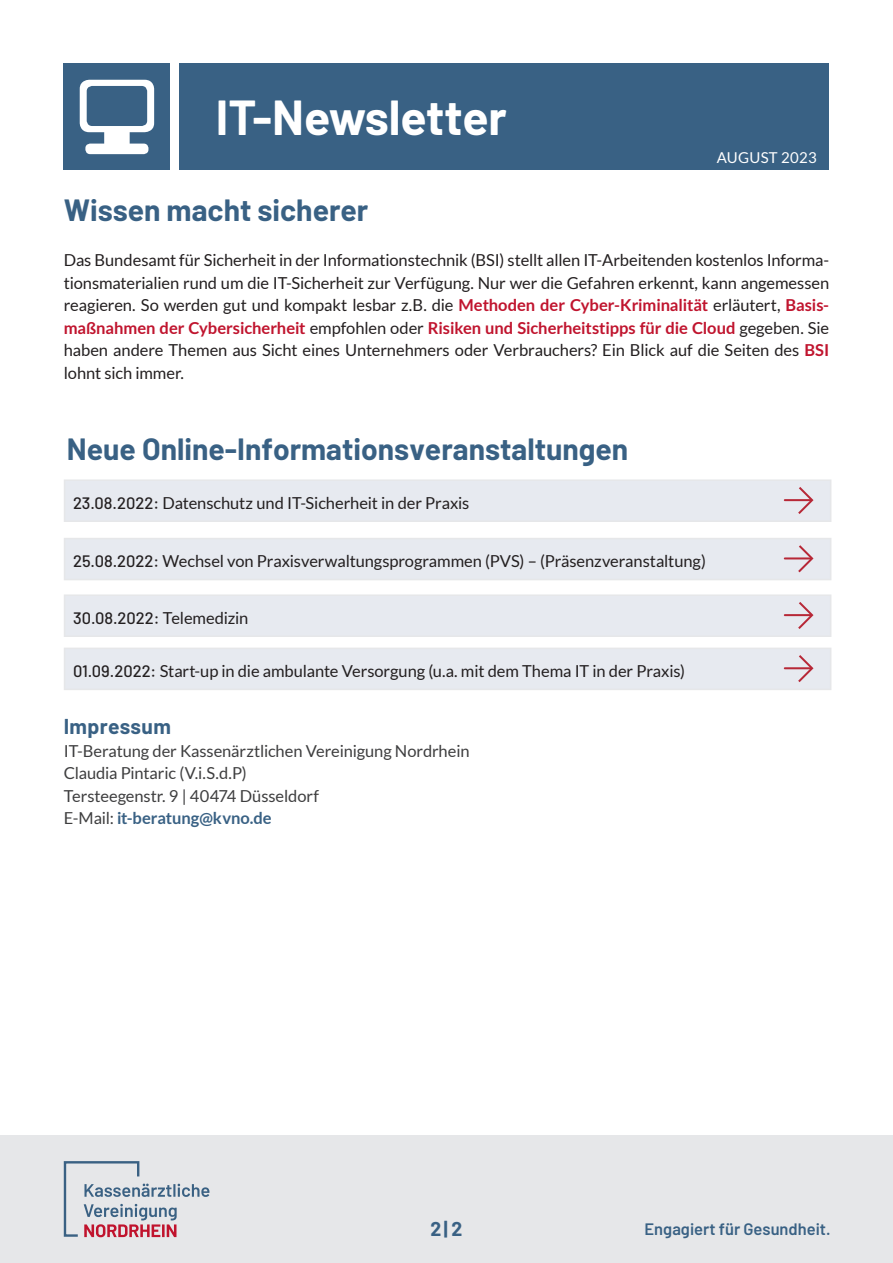
<style>
.page{position:relative;width:893px;height:1263px;background:#fff}
.page>*{position:absolute;margin:0;border:0;box-sizing:border-box;transform-origin:0 0}
.t1{font:700 48px "Barlow";color:#fff}
._3_0_-_Numerische_Au{font:700 30px "Barlow";color:#396184}
._1_0_-_Fließtext___1{font:700 30px "Barlow";color:#396184}
._1_0_-_Fließtext_-_1{font:700 21px "Barlow";letter-spacing:.015em;color:#396184}
.t2{font:700 19.5px "Barlow";color:#396184}
._1_0_-_Fließtext___1-2{font:16.5px/22.5px "Lato";letter-spacing:-.005em;color:#231f20;text-align:justify}
.t3{font:16.5px "Lato";letter-spacing:-.005em;color:#3e3e3f}
.t4{font:700 16.5px "Lato";color:#396184}
.t5{font:600 16.5px "Barlow";color:#396184}
.t6{font:500 16.5px "Barlow";color:#231f20}
.t7{font:15px "Lato";letter-spacing:.02em;color:#fff}
.s1{font-weight:700;color:#c0142e}
.s2{font-family:"Barlow";font-weight:500}
.s3{font-family:"Lato";font-weight:400}
.s4{font-weight:400;color:#3e3e3f}
</style>
<div class="page">
<div style="left:180px;top:64px;width:649px;height:106px;background:#396184"></div>
<div style="left:64px;top:64px;width:106px;height:106px;background:#396184"></div>
<svg style="left:80px;top:80px;width:74px;height:74px"></svg>
<div style="left:0;top:1135px;width:893px;height:128px;background:#e6e7e9"></div>
<svg style="left:64px;top:1161px;width:145px;height:76px"></svg>
<div style="left:64px;top:479px;width:767px;height:43px;background:#e7eaf0"></div>
<svg style="left:796px;top:487px;width:18px;height:27px"></svg>
<hr style="left:785px;top:499px;width:26px;height:2px;background:#b72837">
<div style="left:64px;top:538px;width:767px;height:42px;background:#e7eaf0"></div>
<svg style="left:796px;top:545px;width:18px;height:28px"></svg>
<hr style="left:785px;top:557px;width:26px;height:2px;background:#b72837">
<div style="left:64px;top:594px;width:767px;height:43px;background:#e7eaf0"></div>
<svg style="left:796px;top:602px;width:18px;height:27px"></svg>
<hr style="left:785px;top:614px;width:26px;height:2px;background:#b72837">
<div style="left:64px;top:648px;width:767px;height:42px;background:#e7eaf0"></div>
<svg style="left:796px;top:655px;width:18px;height:27px"></svg>
<hr style="left:785px;top:667px;width:26px;height:2px;background:#b72837">
<h1 class="t1" style="left:216px;top:82px;width:293px">IT-Newsletter</h1>
<p class="t7" style="left:717px;top:149px;width:102px">AUGUST 2023</p>
<p class="_1_0_-_Fließtext___1" style="left:64px;top:188px;width:306px">Wissen macht sicherer</p>
<p class="_1_0_-_Fließtext___1-2" style="left:64px;top:249px;width:767px">Das Bundesamt für Sicherheit in der Informationstechnik (BSI) stellt allen IT-Arbeitenden kostenlos Informa&shy;tionsmaterialien rund um die IT-Sicherheit zur Verfügung. Nur wer die Gefahren erkennt, kann angemessen reagieren. So werden gut und kompakt lesbar z.B. die <span class="s1">Methoden der Cyber-Kriminalität</span> erläutert, <span class="s1">Basis&shy;maßnahmen der Cybersicherheit</span> empfohlen oder <span class="s1">Risiken und Sicherheitstipps für die Cloud</span> gegeben. Sie haben andere Themen aus Sicht eines Unternehmers oder Verbrauchers? Ein Blick auf die Seiten des <span class="s1">BSI </span>lohnt sich immer.</p>
<p class="_3_0_-_Numerische_Au" style="left:67px;top:427px;width:563px">Neue Online-Informationsveranstaltungen</p>
<p class="_1_0_-_Fließtext___1-2" style="left:73px;top:491px;width:398px"><span class="s2">23.08.2022:</span> Datenschutz und IT-Sicherheit in der Praxis</p>
<p class="_1_0_-_Fließtext___1-2" style="left:73px;top:550px;width:634px"><span class="s2">25.08.2022:</span> Wechsel von Praxisverwaltungsprogrammen (PVS) – (Präsenzveranstaltung)</p>
<p class="t6" style="left:73px;top:606px;width:177px">30.08.2022: <span class="s3">Telemedizin</span></p>
<p class="_1_0_-_Fließtext___1-2" style="left:73px;top:659px;width:613px"><span class="s2">01.09.2022:</span> Start-up in die ambulante Versorgung (u.a. mit dem Thema IT in der Praxis)</p>
<p class="_1_0_-_Fließtext_-_1" style="left:64px;top:711px;width:109px">Impressum</p>
<p class="t3" style="left:64px;top:742px;width:407px">IT-Beratung der Kassenärztlichen Vereinigung Nordrhein</p>
<p class="t3" style="left:64px;top:764px;width:184px">Claudia Pintaric (V.i.S.d.P)</p>
<p class="t3" style="left:64px;top:787px;width:257px">Tersteegenstr. 9 | 40474 Düsseldorf</p>
<p class="t4" style="left:64px;top:809px;width:209px"><span class="s4">E-Mail:</span> it-beratung@kvno.de</p>
<p class="t2" style="left:430px;top:1214px;width:34px">2| 2</p>
<p class="t5" style="left:645px;top:1217px;width:188px">Engagiert für Gesundheit.</p>
</div>
